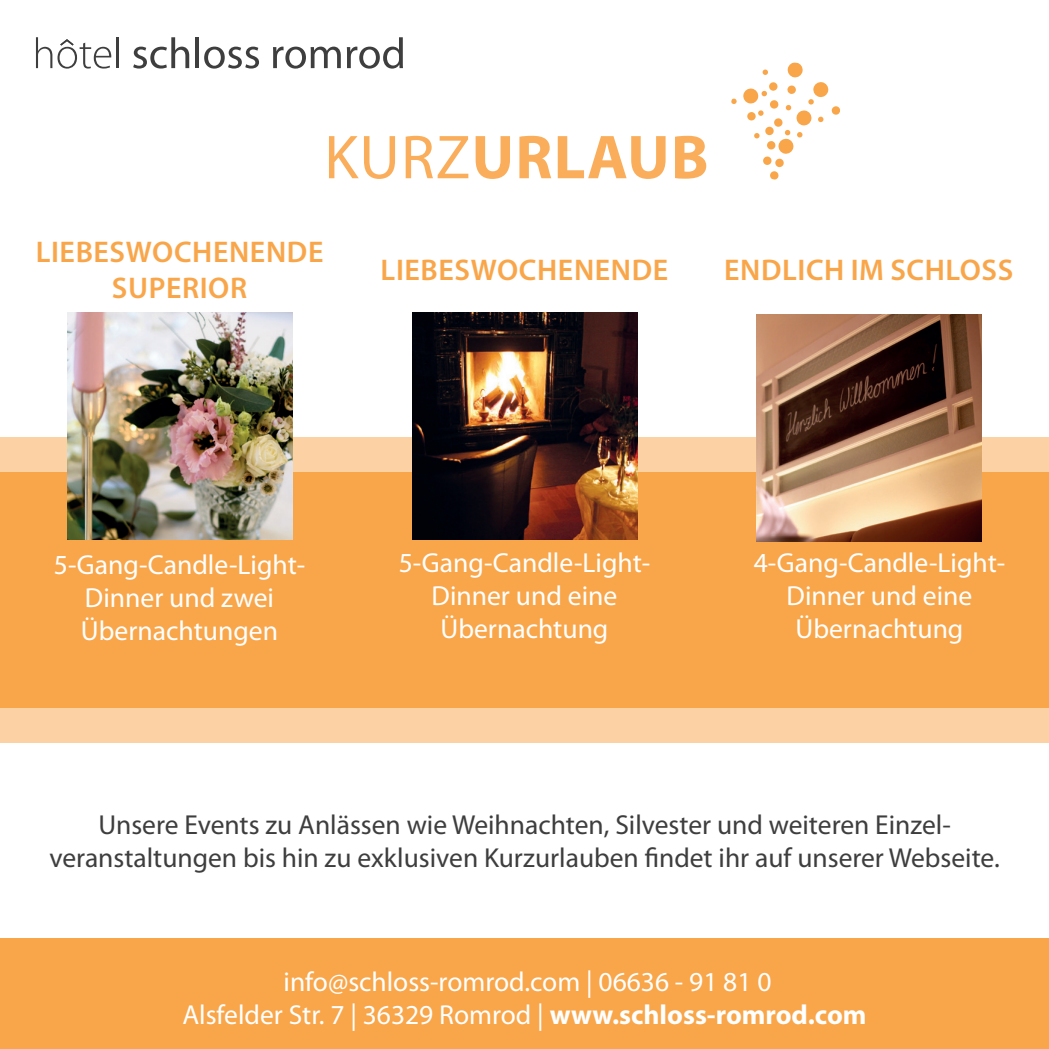
<style>
.page{position:relative;width:1049px;height:1049px;background:#fff}
.page>*{position:absolute;margin:0;border:0;box-sizing:border-box;transform-origin:0 0}
.t1{font:700 62.5px "Myriad Pro";letter-spacing:.02em;color:#faae5b}
.t2{font:600 30px/36px "Myriad Pro";letter-spacing:.02em;color:#f9a64a;text-align:center}
.t3{font:27.5px/33.2px "Myriad Pro";color:#fff;text-align:center}
.t4{font:27.5px/33px "Myriad Pro";color:#3e3e3f;text-align:center}
.s1{font-weight:400}
.s2{font-weight:700}
</style>
<div class="page">
<div style="left:0;top:472px;width:1049px;height:236px;background:#f9a64a"></div>
<svg style="left:0;top:438px;width:1049px;height:69px"></svg>
<div style="left:0;top:708px;width:1049px;height:35px;background:#fcd2a4"></div>
<svg style="left:36px;top:37px;width:75px;height:32px"></svg>
<hr style="left:117px;top:37px;width:2px;height:31px;background:#3e3e3f">
<svg style="left:133px;top:37px;width:56px;height:32px"></svg>
<hr style="left:195px;top:37px;width:4px;height:31px;background:#3e3e3f">
<svg style="left:204px;top:47px;width:55px;height:22px"></svg>
<svg style="left:273px;top:47px;width:68px;height:22px"></svg>
<svg style="left:347px;top:37px;width:56px;height:32px"></svg>
<div style="left:0;top:938px;width:1049px;height:111px;background:#f9a64a"></div>
<img style="left:67px;top:312px;width:225px;height:227px">
<img style="left:413px;top:312px;width:225px;height:227px">
<img style="left:756px;top:315px;width:225px;height:227px">
<div style="left:747px;top:112px;width:9px;height:9px;background:#f9a64a;border-radius:50%"></div>
<svg style="left:769px;top:100px;width:10px;height:9px"></svg>
<div style="left:770px;top:171px;width:9px;height:9px;background:#f9a64a;border-radius:50%"></div>
<div style="left:767px;top:141px;width:9px;height:9px;background:#f9a64a;border-radius:50%"></div>
<div style="left:763px;top:156px;width:9px;height:9px;background:#f9a64a;border-radius:50%"></div>
<svg style="left:765px;top:126px;width:9px;height:9px"></svg>
<div style="left:774px;top:118px;width:9px;height:9px;background:#f9a64a;border-radius:50%"></div>
<div style="left:787px;top:85px;width:9px;height:9px;background:#f9a64a;border-radius:50%"></div>
<svg style="left:831px;top:106px;width:9px;height:9px"></svg>
<svg style="left:775px;top:158px;width:9px;height:9px"></svg>
<div style="left:769px;top:82px;width:9px;height:9px;background:#f9a64a;border-radius:50%"></div>
<svg style="left:797px;top:132px;width:6px;height:6px"></svg>
<svg style="left:818px;top:116px;width:6px;height:6px"></svg>
<svg style="left:758px;top:110px;width:6px;height:6px"></svg>
<svg style="left:731px;top:98px;width:6px;height:6px"></svg>
<svg style="left:754px;top:133px;width:6px;height:6px"></svg>
<svg style="left:785px;top:130px;width:5px;height:6px"></svg>
<svg style="left:761px;top:91px;width:6px;height:6px"></svg>
<svg style="left:808px;top:99px;width:6px;height:6px"></svg>
<svg style="left:785px;top:105px;width:6px;height:6px"></svg>
<svg style="left:762px;top:69px;width:6px;height:6px"></svg>
<svg style="left:813px;top:82px;width:16px;height:16px"></svg>
<svg style="left:796px;top:110px;width:16px;height:16px"></svg>
<svg style="left:743px;top:88px;width:16px;height:16px"></svg>
<div style="left:778px;top:138px;width:16px;height:16px;background:#f9a64a;border-radius:7px"></div>
<svg style="left:787px;top:62px;width:16px;height:16px"></svg>
<h1 class="t1" style="left:324px;top:122px;width:386px"><span class="s1">KURZ</span>URLAUB</h1>
<p class="t2" style="left:36px;top:235px;width:289px">LIEBESWOCHENENDE<br>SUPERIOR</p>
<p class="t2" style="left:381px;top:253px;width:289px">LIEBESWOCHENENDE</p>
<p class="t2" style="left:724px;top:253px;width:291px">ENDLICH IM SCHLOSS</p>
<p class="t3" style="left:54px;top:549px;width:253px">5-Gang-Candle-Light-<br>Dinner und zwei<br>Übernachtungen</p>
<p class="t3" style="left:399px;top:546px;width:253px">5-Gang-Candle-Light-<br>Dinner und eine<br>Übernachtung</p>
<p class="t3" style="left:754px;top:546px;width:253px">4-Gang-Candle-Light-<br>Dinner und eine<br>Übernachtung</p>
<p class="t4" style="left:49px;top:809px;width:952px">Unsere Events zu Anlässen wie Weihnachten, Silvester und weiteren Einzel&shy;veranstaltungen bis hin zu exklusiven Kurzurlauben findet ihr auf unserer Webseite.</p>
<p class="t3" style="left:182px;top:966px;width:686px">info@schloss-romrod.com | 06636 - 91 81 0<br>Alsfelder Str. 7 | 36329 Romrod | <span class="s2">www.schloss-romrod.com</span></p>
</div>
